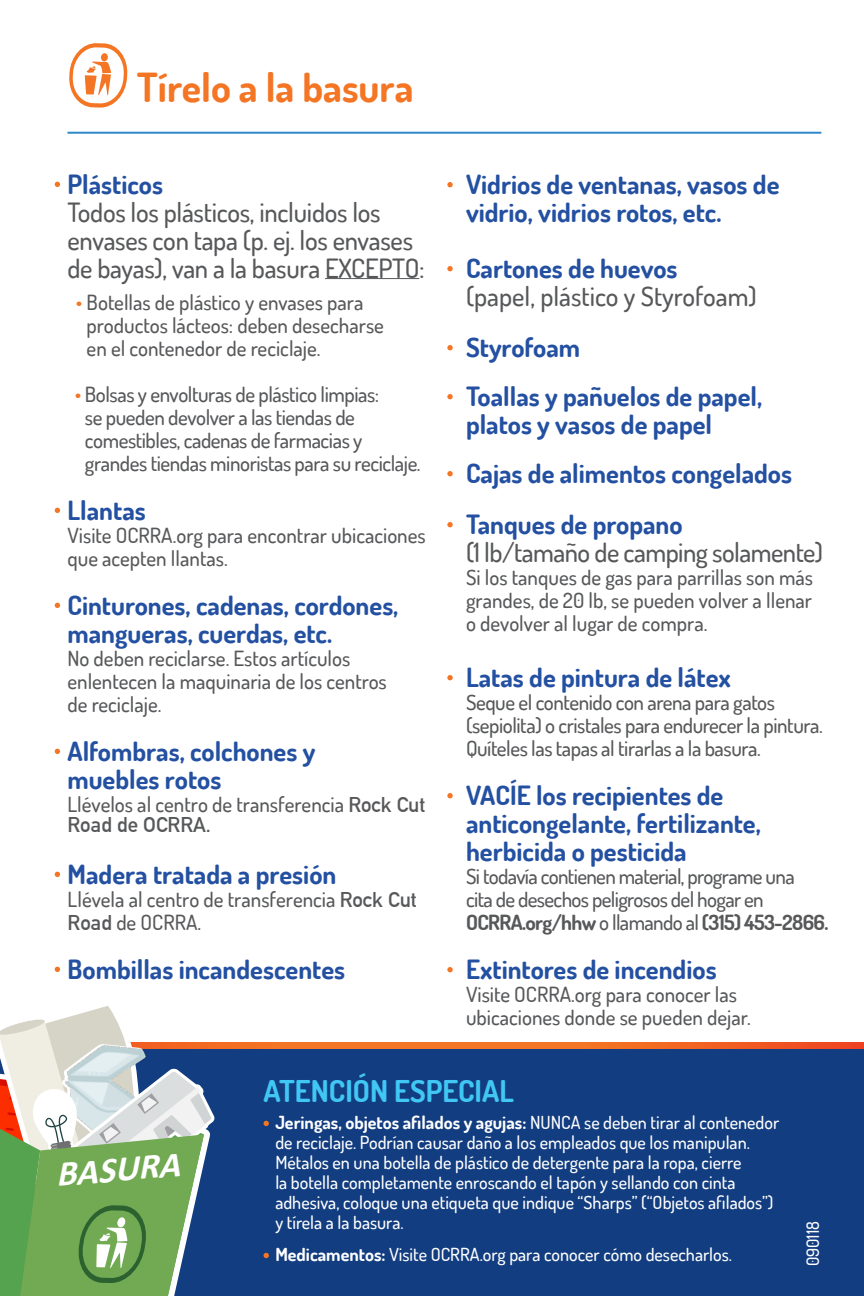
<style>
.page{position:relative;width:864px;height:1296px;background:#fff}
.page>*{position:absolute;margin:0;border:0;box-sizing:border-box;transform-origin:0 0}
.t1{font:700 40px "Dosis";color:#f47523}
.t2{font:italic 700 36px "Calibri";color:#fff}
.t3{font:700 30px "Dosis";color:#40c7f4}
.t4{font:700 26.4px/28px "Dosis";color:#2450a2}
.t5{font:500 26.4px/28px "Dosis";letter-spacing:-.01em;color:#57585a}
.t6{font:500 20.8px/23px "Dosis";color:#57585a}
.t7{font:500 20.8px/23px "Dosis";letter-spacing:-.02em;color:#57585a}
.t8{font:500 20.8px/23px "Dosis";letter-spacing:-.03em;color:#57585a}
.t9{font:500 18px/20px "Dosis";color:#fff}
.t10{font:500 17.2px "Dosis";color:#fff}
.s1{color:#f47523}
.s2{font-family:"DIN Alternate";font-weight:700}
.s3{font-weight:700}
</style>
<div class="page">
<div style="left:0;top:1045px;width:864px;height:251px;background:#123d80"></div>
<svg style="left:220px;top:1043px;width:644px;height:5px;background:#f26a22"></svg>
<hr style="left:67px;top:132px;width:754px;height:2px;background:#2f89c9">
<hr style="left:325px;top:278px;width:94px;height:1px;background:#57585a">
<svg style="left:55px;top:182px;width:5px;height:5px"></svg>
<svg style="left:55px;top:508px;width:5px;height:5px"></svg>
<svg style="left:55px;top:603px;width:5px;height:5px"></svg>
<svg style="left:55px;top:749px;width:5px;height:5px"></svg>
<svg style="left:55px;top:872px;width:5px;height:5px"></svg>
<svg style="left:447px;top:182px;width:6px;height:5px"></svg>
<svg style="left:447px;top:266px;width:6px;height:5px"></svg>
<svg style="left:447px;top:345px;width:6px;height:5px"></svg>
<svg style="left:447px;top:394px;width:6px;height:5px"></svg>
<svg style="left:447px;top:471px;width:6px;height:5px"></svg>
<svg style="left:447px;top:522px;width:6px;height:5px"></svg>
<svg style="left:447px;top:675px;width:6px;height:5px"></svg>
<svg style="left:447px;top:793px;width:6px;height:5px"></svg>
<svg style="left:447px;top:967px;width:6px;height:5px"></svg>
<svg style="left:69px;top:43px;width:59px;height:65px"></svg>
<svg style="left:0;top:966px;width:220px;height:330px"></svg>
<svg style="left:264px;top:1121px;width:5px;height:5px"></svg>
<svg style="left:264px;top:1253px;width:5px;height:5px"></svg>
<p class="t1" style="left:137px;top:61px;width:278px">Tírelo a la basura</p>
<p class="t4" style="left:67px;top:169px;width:97px">Plásticos</p>
<p class="t5" style="left:67px;top:197px;width:359px">Todos los plásticos, incluidos los envases con tapa (p. ej. los envases de bayas), van a la basura EXCEPTO:</p>
<p class="t6" style="left:87px;top:290px;width:299px;text-indent:-11px"><span class="s1">•</span> Botellas de plástico y envases para productos lácteos: deben desecharse en el contenedor de reciclaje.</p>
<p class="t7" style="left:85px;top:382px;width:337px;text-indent:-10px"><span class="s1">•</span> Bolsas y envolturas de plástico limpias:<br>se pueden devolver a las tiendas de comestibles, cadenas de farmacias y grandes tiendas minoristas para su reciclaje.</p>
<p class="t4" style="left:67px;top:495px;width:80px">Llantas</p>
<p class="t6" style="left:67px;top:523px;width:360px">Visite OCRRA.org para encontrar ubicaciones que acepten llantas.</p>
<p class="t4" style="left:67px;top:590px;width:332px">Cinturones, cadenas, cordones, mangueras, cuerdas, etc.</p>
<p class="t6" style="left:67px;top:646px;width:321px">No deben reciclarse. Estos artículos enlentecen la maquinaria de los centros de reciclaje.</p>
<p class="t4" style="left:67px;top:736px;width:249px">Alfombras, colchones y muebles rotos</p>
<p class="t6" style="left:67px;top:793px;width:359px;line-height:20.6px">Llévelos al centro de transferencia <span class="s2">Rock Cut<br>Road de OCRRA.</span></p>
<p class="t4" style="left:68px;top:860px;width:270px">Madera tratada a presión</p>
<p class="t6" style="left:68px;top:887px;width:351px">Llévela al centro de transferencia <span class="s2">Rock Cut<br>Road</span> de OCRRA.</p>
<p class="t4" style="left:68px;top:955px;width:279px">Bombillas incandescentes</p>
<p class="t4" style="left:466px;top:169px;width:315px">Vidrios de ventanas, vasos de vidrio, vidrios rotos, etc.</p>
<p class="t4" style="left:466px;top:253px;width:213px">Cartones de huevos</p>
<p class="t5" style="left:466px;top:281px;width:292px">(papel, plástico y Styrofoam)</p>
<p class="t4" style="left:466px;top:332px;width:116px">Styrofoam</p>
<p class="t4" style="left:466px;top:381px;width:298px">Toallas y pañuelos de papel, platos y vasos de papel</p>
<p class="t4" style="left:466px;top:458px;width:328px">Cajas de alimentos congelados</p>
<p class="t4" style="left:466px;top:509px;width:218px">Tanques de propano</p>
<p class="t5" style="left:466px;top:537px;width:359px">(1 lb/tamaño de camping solamente)</p>
<p class="t6" style="left:466px;top:565px;width:349px;text-align:justify">Si los tanques de gas para parrillas son más grandes, de 20 lb, se pueden volver a llenar o devolver al lugar de compra.</p>
<p class="t4" style="left:466px;top:662px;width:266px">Latas de pintura de látex</p>
<p class="t7" style="left:466px;top:690px;width:358px">Seque el contenido con arena para gatos (sepiolita) o cristales para endurecer la pintura.<br>Quíteles las tapas al tirarlas a la basura.</p>
<p class="t4" style="left:466px;top:780px;width:296px">VACÍE los recipientes de anticongelante, fertilizante, herbicida o pesticida</p>
<p class="t8" style="left:466px;top:864px;width:364px">Si todavía contienen material, programe una<br>cita de desechos peligrosos del hogar en<br><span class="s3">OCRRA.org/hhw</span> o llamando al <span class="s3">(315) 453-2866.</span></p>
<p class="t4" style="left:466px;top:954px;width:252px">Extintores de incendios</p>
<p class="t6" style="left:466px;top:982px;width:286px">Visite OCRRA.org para conocer las ubicaciones donde se pueden dejar.</p>
<p class="t2" style="left:54px;top:1152px;width:126px;rotate:-5deg">BASURA</p>
<p class="t3" style="left:264px;top:1072px;width:252px">ATENCIÓN ESPECIAL</p>
<p class="t9" style="left:275px;top:1112px;width:505px"><span class="s3">Jeringas, objetos afilados y agujas:</span> NUNCA se deben tirar al contenedor de reciclaje. Podrían causar daño a los empleados que los manipulan.<br>Métalos en una botella de plástico de detergente para la ropa, cierre<br>la botella completamente enroscando el tapón y sellando con cinta adhesiva, coloque una etiqueta que indique “Sharps” (“Objetos afilados”) y tírela a la basura.</p>
<p class="t9" style="left:275px;top:1244px;width:458px"><span class="s3">Medicamentos:</span> Visite OCRRA.org para conocer cómo desecharlos.</p>
<p class="t10" style="left:802px;top:1266px;width:47px;rotate:-90deg">090118</p>
</div>
